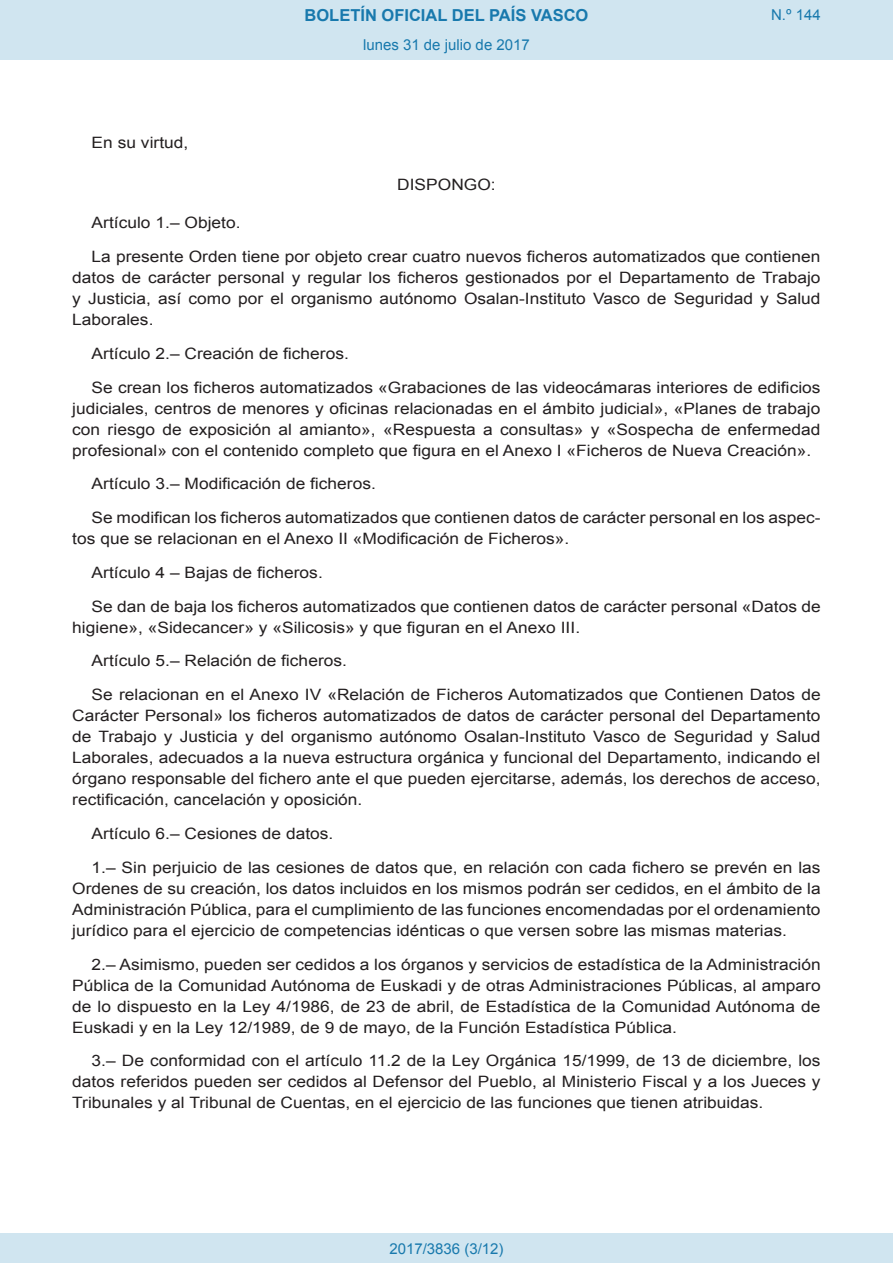
<style>
.page{position:relative;width:893px;height:1263px;background:#fff}
.page>*{position:absolute;margin:0;border:0;box-sizing:border-box;transform-origin:0 0}
.t1{font:700 16.5px "Arial";color:#1879ad}
.BOPVDetalle{font:15.6px/21px "Arial";color:#231f20;text-align:justify;scale:1.11 1}
.BOPVClave{font:15.6px "Arial";color:#231f20;scale:1.11 1}
.Paginacion_Centro{font:15px "Arial";color:#1879ad}
</style>
<div class="page">
<div style="left:0;top:0;width:893px;height:60px;background:#d0e5f0"></div>
<div style="left:0;top:1233px;width:893px;height:30px;background:#d0e5f0"></div>
<p class="BOPVDetalle" style="left:92px;top:132px;width:89px">En su virtud,</p>
<p class="t1" style="left:305px;top:4px;width:285px">BOLETÍN OFICIAL DEL PAÍS VASCO</p>
<p class="Paginacion_Centro" style="left:363px;top:35px;width:168px">lunes 31 de julio de 2017</p>
<p class="BOPVClave" style="left:397px;top:175px;width:90px">DISPONGO:</p>
<p class="Paginacion_Centro" style="left:771px;top:5px;width:51px">N.º 144</p>
<p class="BOPVDetalle" style="left:92px;top:213px;width:136px">Artículo 1.– Objeto.</p>
<p class="BOPVDetalle" style="left:72px;top:246px;width:676px;text-indent:19px">La presente Orden tiene por objeto crear cuatro nuevos ficheros automatizados que contienen datos de carácter personal y regular los ficheros gestionados por el Departamento de Trabajo y Justicia, así como por el organismo autónomo Osalan-Instituto Vasco de Seguridad y Salud Laborales.</p>
<p class="BOPVDetalle" style="left:92px;top:343px;width:233px">Artículo 2.– Creación de ficheros.</p>
<p class="BOPVDetalle" style="left:72px;top:377px;width:676px;text-indent:19px">Se crean los ficheros automatizados «Grabaciones de las videocámaras interiores de edificios judiciales, centros de menores y oficinas relacionadas en el ámbito judicial», «Planes de trabajo con riesgo de exposición al amianto», «Respuesta a consultas» y «Sospecha de enfermedad profesional» con el contenido completo que figura en el Anexo I «Ficheros de Nueva Creación».</p>
<p class="BOPVDetalle" style="left:92px;top:474px;width:258px">Artículo 3.– Modificación de ficheros.</p>
<p class="BOPVDetalle" style="left:72px;top:507px;width:676px;text-indent:19px">Se modifican los ficheros automatizados que contienen datos de carácter personal en los aspec&shy;tos que se relacionan en el Anexo II «Modificación de Ficheros».</p>
<p class="BOPVDetalle" style="left:92px;top:562px;width:210px">Artículo 4 – Bajas de ficheros.</p>
<p class="BOPVDetalle" style="left:72px;top:596px;width:676px;text-indent:19px">Se dan de baja los ficheros automatizados que contienen datos de carácter personal «Datos de higiene», «Sidecancer» y «Silicosis» y que figuran en el Anexo III.</p>
<p class="BOPVDetalle" style="left:92px;top:651px;width:232px">Artículo 5.– Relación de ficheros.</p>
<p class="BOPVDetalle" style="left:72px;top:684px;width:676px;text-indent:19px">Se relacionan en el Anexo IV «Relación de Ficheros Automatizados que Contienen Datos de Carácter Personal» los ficheros automatizados de datos de carácter personal del Departamento de Trabajo y Justicia y del organismo autónomo Osalan-Instituto Vasco de Seguridad y Salud Laborales, adecuados a la nueva estructura orgánica y funcional del Departamento, indicando el órgano responsable del fichero ante el que pueden ejercitarse, además, los derechos de acceso, rectificación, cancelación y oposición.</p>
<p class="BOPVDetalle" style="left:92px;top:823px;width:219px">Artículo 6.– Cesiones de datos.</p>
<p class="BOPVDetalle" style="left:72px;top:857px;width:676px;text-indent:19px">1.– Sin perjuicio de las cesiones de datos que, en relación con cada fichero se prevén en las Ordenes de su creación, los datos incluidos en los mismos podrán ser cedidos, en el ámbito de la Administración Pública, para el cumplimiento de las funciones encomendadas por el ordenamiento jurídico para el ejercicio de competencias idénticas o que versen sobre las mismas materias.</p>
<p class="BOPVDetalle" style="left:72px;top:954px;width:676px;text-indent:19px">2.– Asimismo, pueden ser cedidos a los órganos y servicios de estadística de la Administración Pública de la Comunidad Autónoma de Euskadi y de otras Administraciones Públicas, al amparo de lo dispuesto en la Ley 4/1986, de 23 de abril, de Estadística de la Comunidad Autónoma de Euskadi y en la Ley 12/1989, de 9 de mayo, de la Función Estadística Pública.</p>
<p class="BOPVDetalle" style="left:72px;top:1050px;width:676px;text-indent:19px">3.– De conformidad con el artículo 11.2 de la Ley Orgánica 15/1999, de 13 de diciembre, los datos referidos pueden ser cedidos al Defensor del Pueblo, al Ministerio Fiscal y a los Jueces y Tribunales y al Tribunal de Cuentas, en el ejercicio de las funciones que tienen atribuidas.</p>
<p class="Paginacion_Centro" style="left:389px;top:1238px;width:116px">2017/3836 (3/12)</p>
</div>
